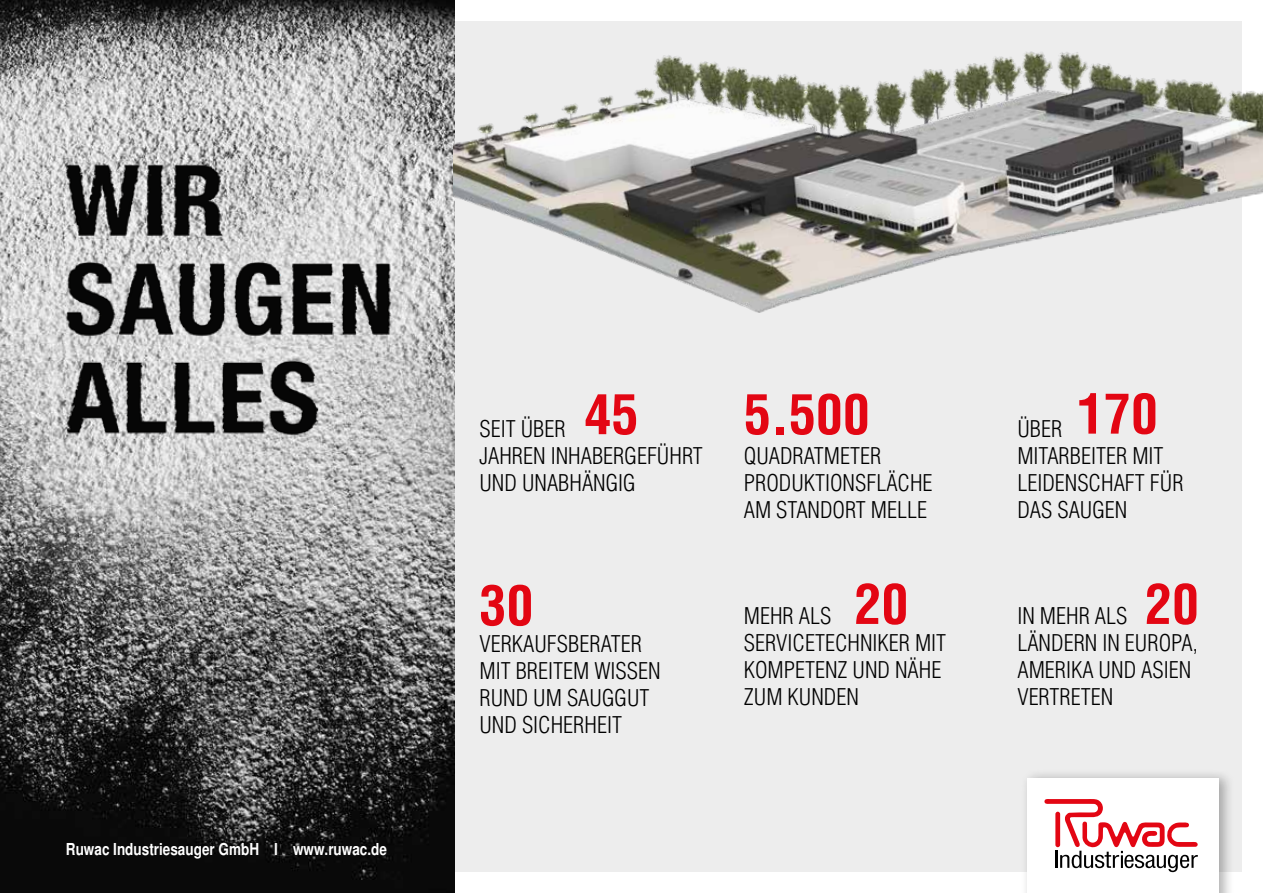
<style>
.page{position:relative;width:1263px;height:893px;background:#fff}
.page>*{position:absolute;margin:0;border:0;box-sizing:border-box;transform-origin:0 0}
.t1{font:700 condensed 54px "Helvetica";color:#e30613}
.t2{font:300 condensed 22.5px/27px "Helvetica";color:#000}
.t3{font:700 condensed 16.5px "Helvetica";color:#fff}
</style>
<div class="page">
<div style="left:21px;top:21px;width:1221px;height:851px;background:#ededed"></div>
<div style="left:1021px;top:769px;width:213px;height:124px;background:#000;opacity:.3"></div>
<div style="left:1027px;top:778px;width:192px;height:115px;background:#fff"></div>
<svg style="left:1044px;top:799px;width:154px;height:73px"></svg>
<img style="left:0;top:0;width:454px;height:893px">
<img style="left:0;top:150px;width:448px;height:326px">
<img style="left:453px;top:0;width:810px;height:336px">
<p class="t3" style="left:66px;top:839px;width:323px">Ruwac Industriesauger GmbH I www.ruwac.de</p>
<h1 class="t1" style="left:584px;top:381px;width:55px">45</h1>
<p class="t2" style="left:479px;top:415px;width:225px">SEIT ÜBER<br>JAHREN INHABERGEFÜHRT<br>UND UNABHÄNGIG</p>
<h1 class="t1" style="left:479px;top:572px;width:55px">30</h1>
<p class="t2" style="left:479px;top:630px;width:183px">VERKAUFSBERATER<br>MIT BREITEM WISSEN<br>RUND UM SAUGGUT<br>UND SICHERHEIT</p>
<h1 class="t1" style="left:744px;top:381px;width:127px">5.500</h1>
<p class="t2" style="left:744px;top:442px;width:190px">QUADRATMETER<br>PRODUKTIONSFLÄCHE<br>AM STANDORT MELLE</p>
<h1 class="t1" style="left:854px;top:570px;width:55px">20</h1>
<p class="t2" style="left:744px;top:602px;width:204px">MEHR ALS<br>SERVICETECHNIKER MIT<br>KOMPETENZ UND NÄHE<br>ZUM KUNDEN</p>
<h1 class="t1" style="left:1077px;top:380px;width:82px">170</h1>
<p class="t2" style="left:1017px;top:415px;width:168px">ÜBER<br>MITARBEITER MIT<br>LEIDENSCHAFT FÜR<br>DAS SAUGEN</p>
<h1 class="t1" style="left:1145px;top:570px;width:55px">20</h1>
<p class="t2" style="left:1017px;top:602px;width:182px">IN MEHR ALS<br>LÄNDERN IN EUROPA,<br>AMERIKA UND ASIEN<br>VERTRETEN</p>
</div>
